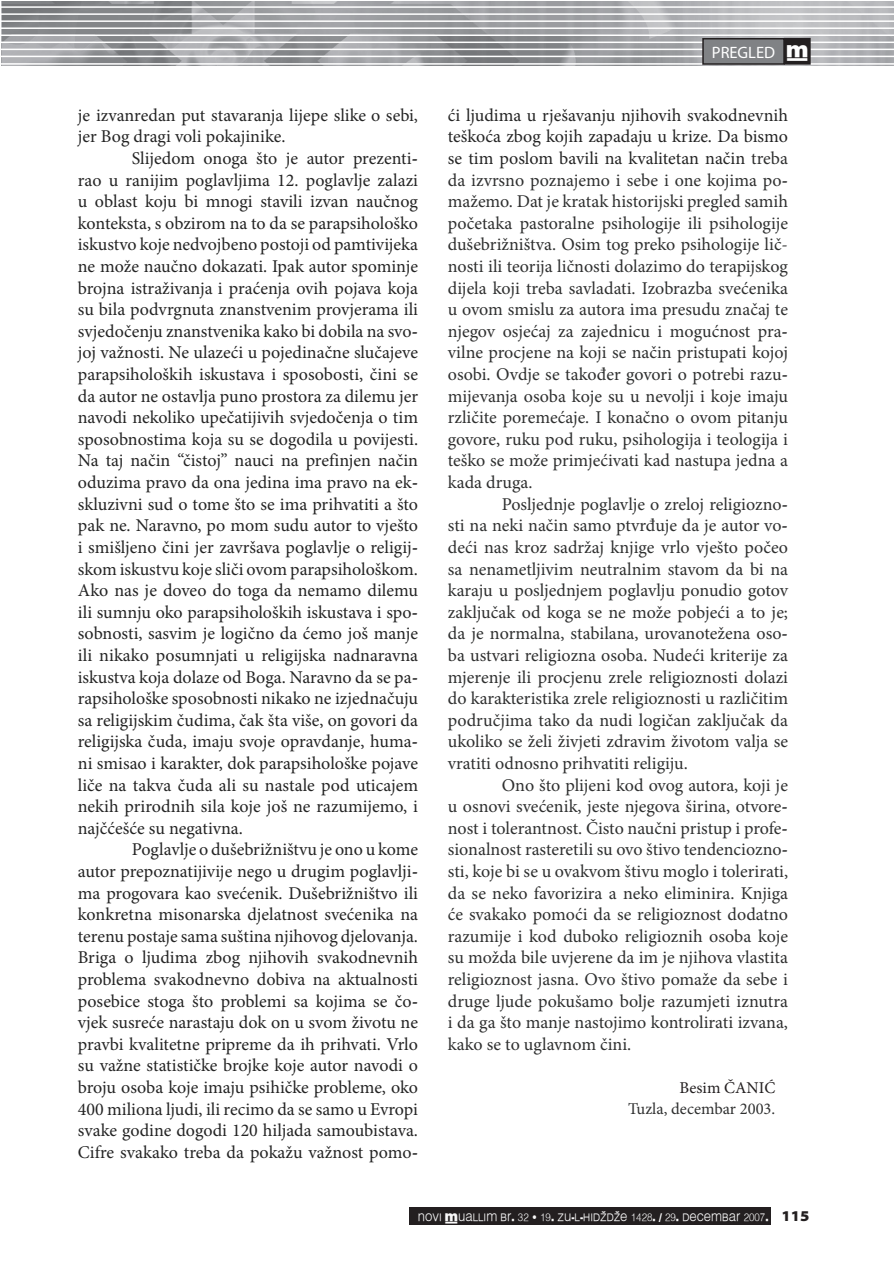
<style>
.page{position:relative;width:894px;height:1266px;background:#fff}
.page>*{position:absolute;margin:0;border:0;box-sizing:border-box;transform-origin:0 0}
.t1{font:18px/21.6px "Minion Pro";color:#242424;text-align:justify}
.t2{font:18px/21.6px "Minion Pro";color:#2f3030;text-align:justify}
.t3{font:16.5px "Minion Pro";color:#2f3030}
.t4{font:16.5px "Minion Pro";color:#231f20}
.t5{font:16.5px "Myriad Pro";color:#fff}
.t6{font:16.5px "Muallim";color:#fff}
.t7{font:10.8px "Muallim";color:#f9f9f9;scale:.91 1}
.s1{color:#242424}
.s2{font-family:"Myriad Pro";font-weight:900;font-stretch:semi-expanded;font-size:15px;color:#231f20}
</style>
<div class="page">
<img style="left:1px;top:1px;width:893px;height:65px">
<hr style="left:1px;top:6px;width:893px;height:2px;background:#fff">
<hr style="left:1px;top:13px;width:893px;height:2px;background:#fff">
<hr style="left:1px;top:20px;width:893px;height:2px;background:#fff">
<hr style="left:1px;top:27px;width:893px;height:2px;background:#fff">
<hr style="left:1px;top:35px;width:893px;height:1px;background:#fff">
<hr style="left:1px;top:42px;width:893px;height:1px;background:#fff">
<hr style="left:1px;top:49px;width:893px;height:1px;background:#fff">
<hr style="left:1px;top:56px;width:893px;height:1px;background:#fff">
<hr style="left:1px;top:63px;width:893px;height:2px;background:#fff">
<div style="left:703px;top:39px;width:81px;height:25px;background:#808285"></div>
<div style="left:702px;top:38px;width:83px;height:27px;border:2px solid #231f20"></div>
<div style="left:785px;top:39px;width:25px;height:25px;background:#231f20"></div>
<div style="left:784px;top:38px;width:27px;height:27px;border:2px solid #231f20"></div>
<div style="left:410px;top:1207px;width:361px;height:18px;background:#231f20"></div>
<svg style="left:1px;top:1px;width:1px;height:27px"></svg>
<p class="t1" style="left:78px;top:104px;width:342px">je izvanredan put stavaranja lijepe slike o sebi, jer Bog dragi voli pokajinike.</p>
<p class="t1" style="left:78px;top:147px;width:342px;text-indent:54px">Slijedom onoga što je autor prezentir rao u ranijim poglavljima 12. poglavlje zalazi u oblast koju bi mnogi stavili izvan naučnog konteksta, s obzirom na to da se parapsihološko iskustvo koje nedvojbeno postoji od pamtivijeka ne može naučno dokazati. Ipak autor spominje brojna istraživanja i praćenja ovih pojava koja su bila podvrgnuta znanstvenim provjerama ili svjedočenju znanstvenika kako bi dobila na svoj joj važnosti. Ne ulazeći u pojedinačne slučajeve parapsiholoških iskustava i sposobosti, čini se da autor ne ostavlja puno prostora za dilemu jer navodi nekoliko upečatijivih svjedočenja o tim sposobnostima koja su se dogodila u povijesti.<br>Na taj način “čistoj” nauci na prefinjen način oduzima pravo da ona jedina ima pravo na eks skluzivni sud o tome što se ima prihvatiti a što pak ne. Naravno, po mom sudu autor to vješto i smišljeno čini jer završava poglavlje o religijs skom iskustvu koje sliči ovom parapsihološkom.<br>Ako nas je doveo do toga da nemamo dilemu ili sumnju oko parapsiholoških iskustava i spos sobnosti, sasvim je logično da ćemo još manje ili nikako posumnjati u religijska nadnaravna iskustva koja dolaze od Boga. Naravno da se par rapsihološke sposobnosti nikako ne izjednačuju sa religijskim čudima, čak šta više, on govori da religijska čuda, imaju svoje opravdanje, human ni smisao i karakter, dok parapsihološke pojave liče na takva čuda ali su nastale pod uticajem nekih prirodnih sila koje još ne razumijemo, i najčćešće su negativna.</p>
<p class="t1" style="left:78px;top:839px;width:342px;text-indent:54px">Poglavlje o dušebrižništvu je ono u kome autor prepoznatijivije nego u drugim poglavljim ma progovara kao svećenik. Dušebrižništvo ili konkretna misonarska djelatnost svećenika na terenu postaje sama suština njihovog djelovanja.<br>Briga o ljudima zbog njihovih svakodnevnih problema svakodnevno dobiva na aktualnosti posebice stoga što problemi sa kojima se čov vjek susreće narastaju dok on u svom životu ne pravbi kvalitetne pripreme da ih prihvati. Vrlo su važne statističke brojke koje autor navodi o broju osoba koje imaju psihičke probleme, oko 400 miliona ljudi, ili recimo da se samo u Evropi svake godine dogodi 120 hiljada samoubistava.<br>Cifre svakako treba da pokažu važnost pomoć</p>
<p class="t5" style="left:712px;top:42px;width:65px">PREGLED</p>
<p class="t6" style="left:786px;top:41px;width:24px">†</p>
<p class="t2" style="left:448px;top:104px;width:342px"><span class="s1">ći ljudima u rješavanju njihovih svakodnevnih teškoća zbog kojih zapadaju u krize. Da bismo se tim poslom bavili na kvalitetan način</span> treba da izvrsno poznajemo i sebe i one kojima pom mažemo. Dat je kratak historijski pregled samih početaka pastoralne psihologije ili psihologije dušebrižništva. Osim tog preko psihologije lič&shy;nosti ili teorija ličnosti dolazimo do terapijskog dijela koji treba savladati. Izobrazba svećenika u ovom smislu za autora ima presudu značaj te njegov osjećaj za zajednicu i mogućnost prav vilne procjene na koji se način pristupati kojoj osobi. Ovdje se također govori o potrebi razum mijevanja osoba koje su u nevolji i koje imaju rzličite poremećaje. I konačno o ovom pitanju govore, ruku pod ruku, psihologija i teologija i teško se može primjećivati kad nastupa jedna a kada druga.</p>
<p class="t2" style="left:448px;top:493px;width:342px;text-indent:54px">Posljednje poglavlje o zreloj religioznos sti na neki način samo ptvrđuje da je autor vod deći nas kroz sadržaj knjige vrlo vješto počeo sa nenametljivim neutralnim stavom da bi na karaju u posljednjem poglavlju ponudio gotov zaključak od koga se ne može pobjeći a to je; da je normalna, stabilana, urovanotežena osob ba ustvari religiozna osoba. Nudeći kriterije za mjerenje ili procjenu zrele religioznosti dolazi do karakteristika zrele religioznosti u različitim područjima tako da nudi logičan zaključak da ukoliko se želi živjeti zdravim životom valja se vratiti odnosno prihvatiti religiju.</p>
<p class="t2" style="left:448px;top:774px;width:342px;text-indent:54px">Ono što plijeni kod ovog autora, koji je u osnovi svećenik, jeste njegova širina, otvoren nost i tolerantnost. Čisto naučni pristup i profes sionalnost rasteretili su ovo štivo tendencioznos sti, koje bi se u ovakvom štivu moglo i tolerirati, da se neko favorizira a neko eliminira. Knjiga će svakako pomoći da se religioznost dodatno razumije i kod duboko religioznih osoba koje su možda bile uvjerene da im je njihova vlastita religioznost jasna. Ovo štivo pomaže da sebe i druge ljude pokušamo bolje razumjeti iznutra i da ga što manje nastojimo kontrolirati izvana, kako se to uglavnom čini.</p>
<p class="t4" style="left:679px;top:1076px;width:97px">Besim ČANIĆ</p>
<p class="t3" style="left:628px;top:1098px;width:149px">Tuzla, decembar 2003.</p>
<p class="t7" style="left:418px;top:1209px;width:432px">NOVI †UALLIM BR. 32 • 19. ZU-L-HIDŽDŽE 1428. / 29. DECEMBAR 2007. <span class="s2">115</span></p>
</div>
